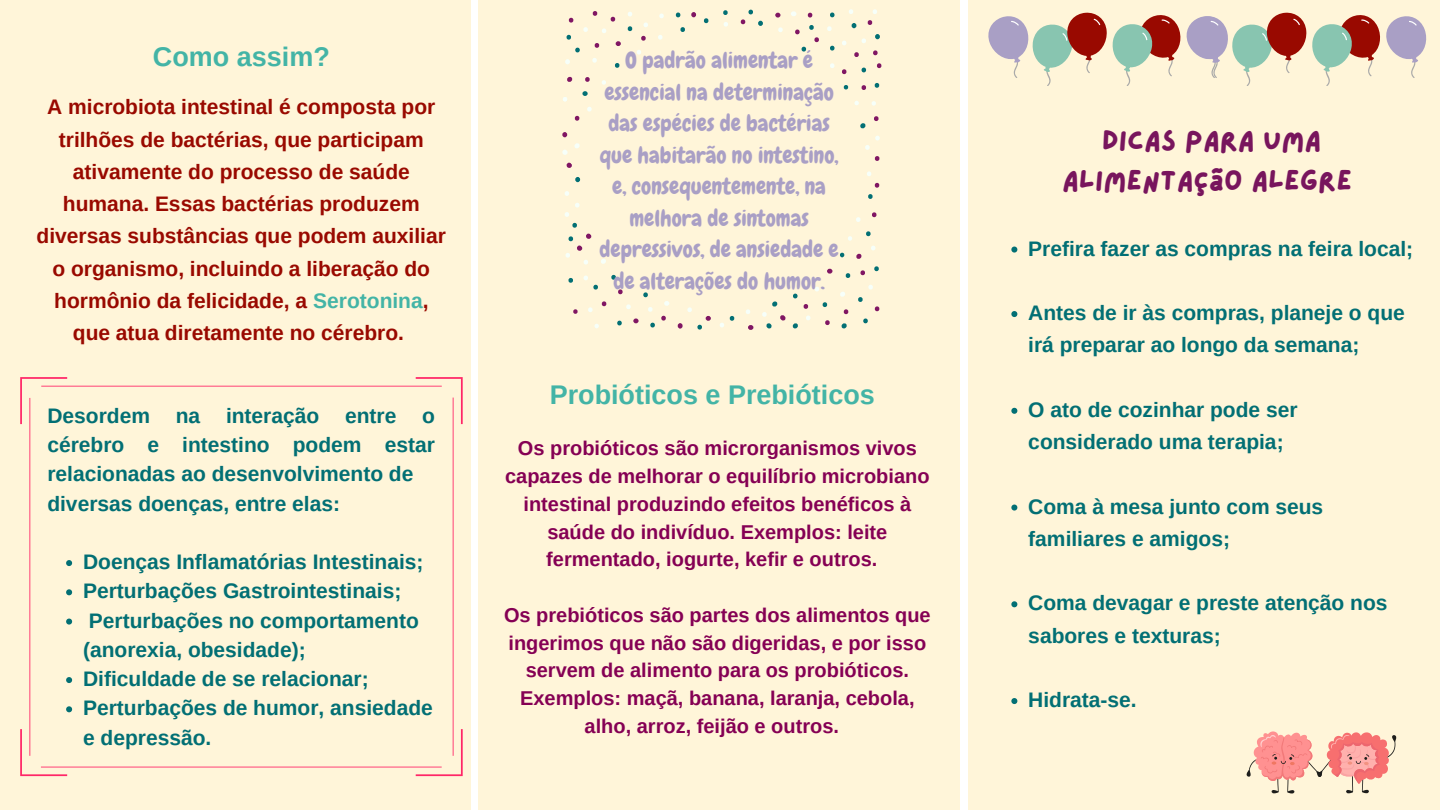
<style>
.page{position:relative;width:1440px;height:810px;background:#fff}
.page>*{position:absolute;margin:0;border:0;box-sizing:border-box;transform-origin:0 0}
.t1{font:28.7px/39.4px "Lazydog";color:#78155d;text-align:center}
.t2{font:700 27px "Arimo";color:#43b4a6}
.t3{font:22.6px/31.5px "Chewy";color:#a99fc5;text-align:center}
.t4{font:700 21px/29.2px "Arimo";color:#026f74}
.t5{font:700 21px/32.2px "Arimo";color:#990900;text-align:center}
.t6{font:700 20px/27.8px "Arimo";color:#850054;text-align:center}
.s1{color:#43b4a6}
</style>
<div class="page">
<div style="left:0;top:0;width:471px;height:810px;background:#fff5d9"></div>
<div style="left:478px;top:0;width:482px;height:810px;background:#fff5d9"></div>
<div style="left:968px;top:0;width:472px;height:810px;background:#fff5d9"></div>
<svg style="left:594px;top:324px;width:5px;height:4px"></svg>
<svg style="left:988px;top:12px;width:439px;height:74px"></svg>
<svg style="left:20px;top:377px;width:443px;height:399px"></svg>
<svg style="left:563px;top:97px;width:4px;height:4px"></svg>
<svg style="left:573px;top:309px;width:5px;height:5px"></svg>
<svg style="left:567px;top:77px;width:6px;height:5px"></svg>
<svg style="left:582px;top:91px;width:6px;height:5px"></svg>
<svg style="left:585px;top:77px;width:5px;height:5px"></svg>
<svg style="left:574px;top:116px;width:6px;height:5px"></svg>
<svg style="left:587px;top:107px;width:5px;height:5px"></svg>
<svg style="left:583px;top:276px;width:15px;height:14px"></svg>
<svg style="left:568px;top:278px;width:5px;height:5px"></svg>
<svg style="left:567px;top:163px;width:5px;height:5px"></svg>
<svg style="left:574px;top:143px;width:6px;height:5px"></svg>
<svg style="left:565px;top:203px;width:15px;height:14px"></svg>
<svg style="left:572px;top:223px;width:5px;height:5px"></svg>
<svg style="left:565px;top:234px;width:26px;height:31px"></svg>
<svg style="left:562px;top:132px;width:5px;height:5px"></svg>
<svg style="left:601px;top:259px;width:5px;height:5px"></svg>
<svg style="left:575px;top:177px;width:5px;height:5px"></svg>
<svg style="left:565px;top:191px;width:4px;height:5px"></svg>
<svg style="left:562px;top:150px;width:6px;height:5px"></svg>
<svg style="left:602px;top:80px;width:4px;height:5px"></svg>
<svg style="left:568px;top:18px;width:6px;height:5px"></svg>
<svg style="left:616px;top:41px;width:5px;height:5px"></svg>
<svg style="left:592px;top:58px;width:5px;height:5px"></svg>
<svg style="left:658px;top:35px;width:5px;height:5px"></svg>
<svg style="left:602px;top:28px;width:4px;height:5px"></svg>
<svg style="left:659px;top:14px;width:5px;height:4px"></svg>
<svg style="left:575px;top:48px;width:5px;height:4px"></svg>
<svg style="left:566px;top:35px;width:5px;height:5px"></svg>
<svg style="left:627px;top:26px;width:6px;height:5px"></svg>
<svg style="left:615px;top:63px;width:5px;height:5px"></svg>
<svg style="left:565px;top:59px;width:5px;height:5px"></svg>
<svg style="left:583px;top:27px;width:5px;height:5px"></svg>
<svg style="left:628px;top:12px;width:4px;height:5px"></svg>
<svg style="left:637px;top:50px;width:4px;height:5px"></svg>
<svg style="left:643px;top:22px;width:5px;height:5px"></svg>
<svg style="left:610px;top:17px;width:6px;height:5px"></svg>
<svg style="left:641px;top:36px;width:5px;height:5px"></svg>
<svg style="left:592px;top:11px;width:6px;height:5px"></svg>
<svg style="left:594px;top:43px;width:6px;height:5px"></svg>
<svg style="left:691px;top:12px;width:5px;height:5px"></svg>
<svg style="left:680px;top:27px;width:5px;height:5px"></svg>
<svg style="left:703px;top:18px;width:6px;height:5px"></svg>
<svg style="left:675px;top:13px;width:6px;height:4px"></svg>
<svg style="left:723px;top:22px;width:5px;height:5px"></svg>
<svg style="left:723px;top:10px;width:5px;height:5px"></svg>
<svg style="left:740px;top:10px;width:23px;height:16px"></svg>
<svg style="left:840px;top:253px;width:5px;height:4px"></svg>
<svg style="left:843px;top:85px;width:6px;height:4px"></svg>
<svg style="left:848px;top:236px;width:4px;height:5px"></svg>
<svg style="left:854px;top:101px;width:5px;height:4px"></svg>
<svg style="left:871px;top:101px;width:5px;height:5px"></svg>
<svg style="left:856px;top:253px;width:6px;height:6px"></svg>
<svg style="left:841px;top:323px;width:6px;height:6px"></svg>
<svg style="left:822px;top:302px;width:6px;height:5px"></svg>
<svg style="left:588px;top:307px;width:5px;height:5px"></svg>
<svg style="left:746px;top:309px;width:4px;height:5px"></svg>
<svg style="left:871px;top:246px;width:5px;height:4px"></svg>
<svg style="left:858px;top:297px;width:5px;height:5px"></svg>
<svg style="left:856px;top:217px;width:5px;height:5px"></svg>
<svg style="left:720px;top:316px;width:15px;height:11px"></svg>
<svg style="left:611px;top:275px;width:5px;height:5px"></svg>
<svg style="left:866px;top:231px;width:5px;height:5px"></svg>
<svg style="left:793px;top:294px;width:5px;height:4px"></svg>
<svg style="left:792px;top:323px;width:6px;height:6px"></svg>
<svg style="left:845px;top:273px;width:6px;height:5px"></svg>
<svg style="left:874px;top:266px;width:5px;height:5px"></svg>
<svg style="left:863px;top:319px;width:5px;height:4px"></svg>
<svg style="left:601px;top:301px;width:6px;height:5px"></svg>
<svg style="left:860px;top:270px;width:5px;height:5px"></svg>
<svg style="left:872px;top:212px;width:5px;height:5px"></svg>
<svg style="left:803px;top:304px;width:6px;height:5px"></svg>
<svg style="left:815px;top:287px;width:4px;height:4px"></svg>
<svg style="left:806px;top:316px;width:5px;height:4px"></svg>
<svg style="left:840px;top:292px;width:5px;height:5px"></svg>
<svg style="left:868px;top:285px;width:5px;height:5px"></svg>
<svg style="left:617px;top:289px;width:52px;height:38px"></svg>
<svg style="left:748px;top:325px;width:5px;height:5px"></svg>
<svg style="left:827px;top:269px;width:5px;height:5px"></svg>
<svg style="left:762px;top:301px;width:24px;height:28px"></svg>
<svg style="left:825px;top:320px;width:5px;height:5px"></svg>
<svg style="left:843px;top:309px;width:6px;height:5px"></svg>
<svg style="left:874px;top:306px;width:6px;height:5px"></svg>
<svg style="left:678px;top:307px;width:33px;height:23px"></svg>
<svg style="left:867px;top:171px;width:4px;height:5px"></svg>
<svg style="left:868px;top:194px;width:5px;height:5px"></svg>
<svg style="left:874px;top:183px;width:6px;height:5px"></svg>
<svg style="left:860px;top:123px;width:6px;height:6px"></svg>
<svg style="left:874px;top:116px;width:5px;height:5px"></svg>
<svg style="left:874px;top:156px;width:6px;height:5px"></svg>
<svg style="left:865px;top:136px;width:15px;height:14px"></svg>
<svg style="left:795px;top:30px;width:5px;height:4px"></svg>
<svg style="left:861px;top:68px;width:5px;height:4px"></svg>
<svg style="left:873px;top:50px;width:5px;height:5px"></svg>
<svg style="left:814px;top:37px;width:5px;height:5px"></svg>
<svg style="left:830px;top:46px;width:5px;height:5px"></svg>
<svg style="left:873px;top:9px;width:4px;height:5px"></svg>
<svg style="left:842px;top:41px;width:5px;height:4px"></svg>
<svg style="left:874px;top:83px;width:6px;height:5px"></svg>
<svg style="left:830px;top:63px;width:5px;height:5px"></svg>
<svg style="left:809px;top:25px;width:5px;height:5px"></svg>
<svg style="left:830px;top:13px;width:5px;height:4px"></svg>
<svg style="left:801px;top:47px;width:6px;height:5px"></svg>
<svg style="left:875px;top:34px;width:5px;height:5px"></svg>
<svg style="left:852px;top:23px;width:4px;height:5px"></svg>
<svg style="left:775px;top:13px;width:5px;height:5px"></svg>
<svg style="left:807px;top:13px;width:6px;height:5px"></svg>
<svg style="left:842px;top:69px;width:5px;height:5px"></svg>
<svg style="left:861px;top:38px;width:5px;height:5px"></svg>
<svg style="left:861px;top:85px;width:5px;height:5px"></svg>
<svg style="left:827px;top:26px;width:5px;height:5px"></svg>
<svg style="left:849px;top:9px;width:4px;height:5px"></svg>
<svg style="left:778px;top:27px;width:5px;height:5px"></svg>
<svg style="left:877px;top:63px;width:5px;height:5px"></svg>
<svg style="left:854px;top:52px;width:5px;height:5px"></svg>
<svg style="left:867px;top:20px;width:6px;height:5px"></svg>
<svg style="left:791px;top:11px;width:5px;height:5px"></svg>
<svg style="left:1246px;top:731px;width:150px;height:63px"></svg>
<svg style="left:1011px;top:247px;width:6px;height:6px"></svg>
<svg style="left:1011px;top:311px;width:6px;height:6px"></svg>
<svg style="left:1011px;top:408px;width:6px;height:6px"></svg>
<svg style="left:1011px;top:505px;width:6px;height:6px"></svg>
<svg style="left:1011px;top:601px;width:6px;height:6px"></svg>
<svg style="left:1011px;top:698px;width:6px;height:6px"></svg>
<svg style="left:66px;top:560px;width:6px;height:6px"></svg>
<svg style="left:66px;top:589px;width:6px;height:6px"></svg>
<svg style="left:66px;top:619px;width:6px;height:6px"></svg>
<svg style="left:66px;top:677px;width:6px;height:6px"></svg>
<svg style="left:66px;top:706px;width:6px;height:6px"></svg>
<p class="t2" style="left:153px;top:42px;width:178px">Como assim?</p>
<p class="t5" style="left:37px;top:91px;width:411px">A microbiota intestinal é composta por trilhões de bactérias, que participam ativamente do processo de saúde humana. Essas bactérias produzem diversas substâncias que podem auxiliar o organismo, incluindo a liberação do hormônio da felicidade, a <span class="s1">Serotonina</span>, que atua diretamente no cérebro.</p>
<p class="t4" style="left:47px;top:401px;width:389px">Desordem na interação entre o cérebro e intestino podem estar relacionadas ao desenvolvimento de diversas doenças, entre elas:</p>
<p class="t4" style="left:83px;top:547px;width:351px">Doenças Inflamatórias Intestinais;<br>Perturbações Gastrointestinais;<br>Perturbações no comportamento (anorexia, obesidade);<br>Dificuldade de se relacionar;<br>Perturbações de humor, ansiedade e depressão.</p>
<p class="t3" style="left:600px;top:45px;width:241px">O padrão alimentar é essencial na determinação das espécies de bactérias que habitarão no intestino, e, consequentemente, na melhora de sintomas depressivos, de ansiedade e de alterações do humor.</p>
<p class="t2" style="left:550px;top:379px;width:327px">Probióticos e Prebióticos</p>
<p class="t6" style="left:505px;top:435px;width:426px">Os probióticos são microrganismos vivos capazes de melhorar o equilíbrio microbiano intestinal produzindo efeitos benéficos à saúde do indivíduo. Exemplos: leite fermentado, iogurte, kefir e outros.</p>
<p class="t6" style="left:504px;top:601px;width:428px">Os prebióticos são partes dos alimentos que ingerimos que não são digeridas, e por isso servem de alimento para os probióticos.<br>Exemplos: maçã, banana, laranja, cebola, alho, arroz, feijão e outros.</p>
<h1 class="t1" style="left:1062px;top:122px;width:291px">DICAS PARA UMA<br>ALIMENTAÇÃO ALEGRE</h1>
<p class="t4" style="left:1028px;top:234px;width:386px">Prefira fazer as compras na feira local;</p>
<p class="t4" style="left:1028px;top:297px;width:378px;line-height:32.2px">Antes de ir às compras, planeje o que irá preparar ao longo da semana;</p>
<p class="t4" style="left:1028px;top:393px;width:271px;line-height:32.2px">O ato de cozinhar pode ser considerado uma terapia;</p>
<p class="t4" style="left:1028px;top:490px;width:297px;line-height:32.2px">Coma à mesa junto com seus familiares e amigos;</p>
<p class="t4" style="left:1028px;top:587px;width:361px;line-height:32.2px">Coma devagar e preste atenção nos sabores e texturas;</p>
<p class="t4" style="left:1028px;top:685px;width:110px">Hidrata-se.</p>
</div>
